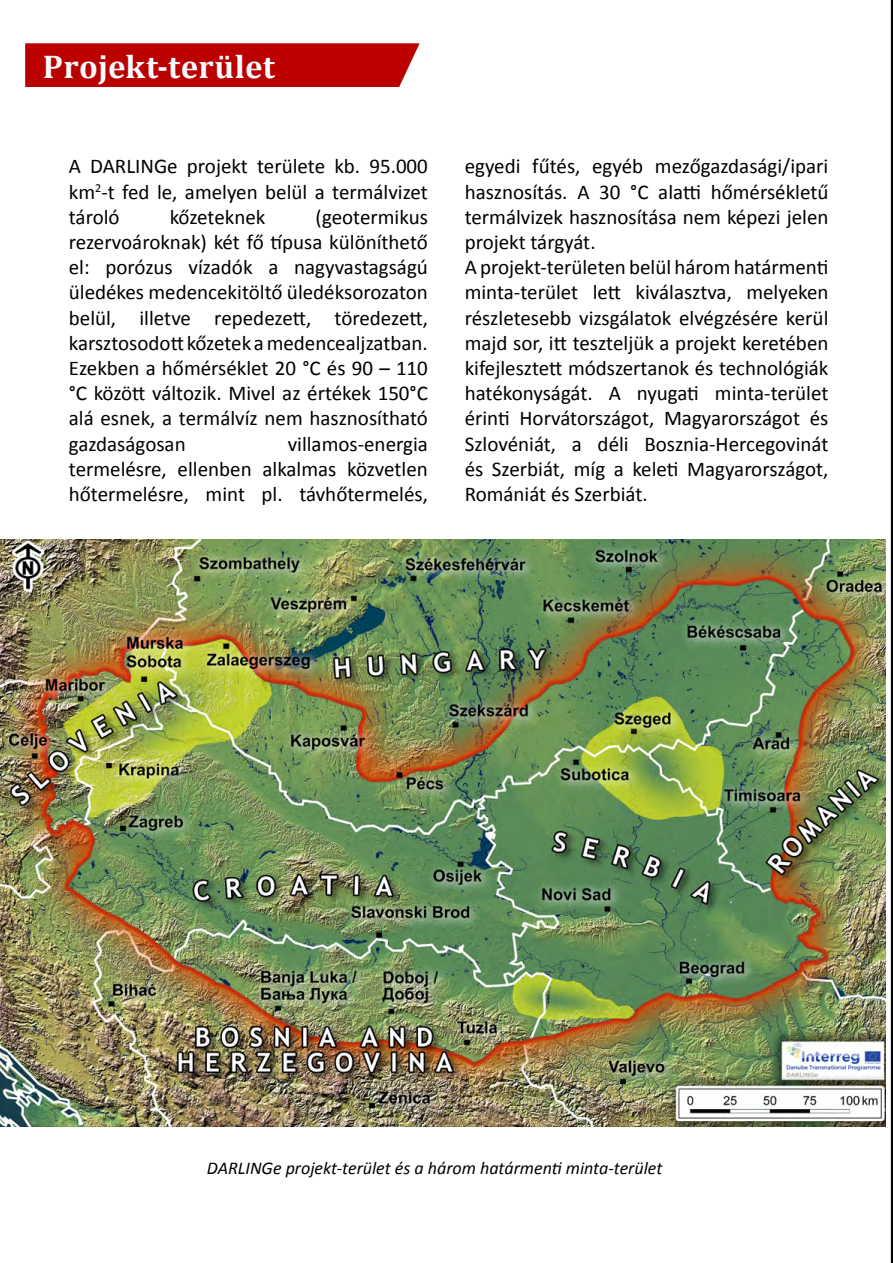
<style>
.page{position:relative;width:893px;height:1263px;background:#fff}
.page>*{position:absolute;margin:0;border:0;box-sizing:border-box;transform-origin:0 0}
.t1{font:700 33px "Cambria";letter-spacing:.01em;color:#f6fbfe}
.t2{font:21px/25.2px "Calibri";color:#000;text-align:justify}
.t3{font:italic 18px "Calibri";color:#000}
</style>
<div class="page">
<hr style="left:891px;top:0;width:2px;height:1263px;background:#020303">
<img style="left:0;top:539px;width:886px;height:587px">
<div style="left:25px;top:43px;width:395px;height:44px;background:#b00"></div>
<h1 class="t1" style="left:43px;top:43px;width:234px">Projekt-terület</h1>
<p class="t2" style="left:69px;top:154px;width:361px">A DARLINGe projekt területe kb. 95.000 km<sup>2</sup>-t fed le, amelyen belül a termálvizet tároló</p>
<p class="t2" style="left:69px;top:204px;width:361px;text-indent:247px">(geotermikus rezervoároknak) két fő típusa különíthető el: porózus vízadók a nagyvastagságú üledékes medencekitöltő üledéksorozaton belül, illetve repedezett, töredezett, karsztosodott kőzetek a medencealjzatban.<br>Ezekben a hőmérséklet 20 °C és 90 – 110 °C között változik. Mivel az értékek 150°C alá esnek, a termálvíz nem hasznosítható gazdaságosan</p>
<p class="t2" style="left:170px;top:204px;width:97px">kőzeteknek</p>
<p class="t2" style="left:69px;top:431px;width:361px;text-indent:219px">villamos-energia termelésre, ellenben alkalmas közvetlen hőtermelésre, mint pl. távhőtermelés,</p>
<p class="t2" style="left:465px;top:154px;width:365px;text-align:left">egyedi fűtés, egyéb mezőgazdasági/ipari hasznosítás. A 30 °C alatti hőmérsékletű termálvizek hasznosítása nem képezi jelen projekt tárgyát.<br>A projekt-területen belül három határmenti minta-terület lett kiválasztva, melyeken részletesebb vizsgálatok elvégzésére kerül majd sor, itt teszteljük a projekt keretében kifejlesztett módszertanok és technológiák hatékonyságát. A nyugati minta-terület érinti Horvátországot, Magyarországot és Szlovéniát, a déli Bosznia-Hercegovinát és Szerbiát, míg a keleti Magyarországot, Romániát és Szerbiát.</p>
<p class="t3" style="left:207px;top:1156px;width:457px">DARLINGe projekt-terület és a három határmenti minta-terület</p>
</div>
